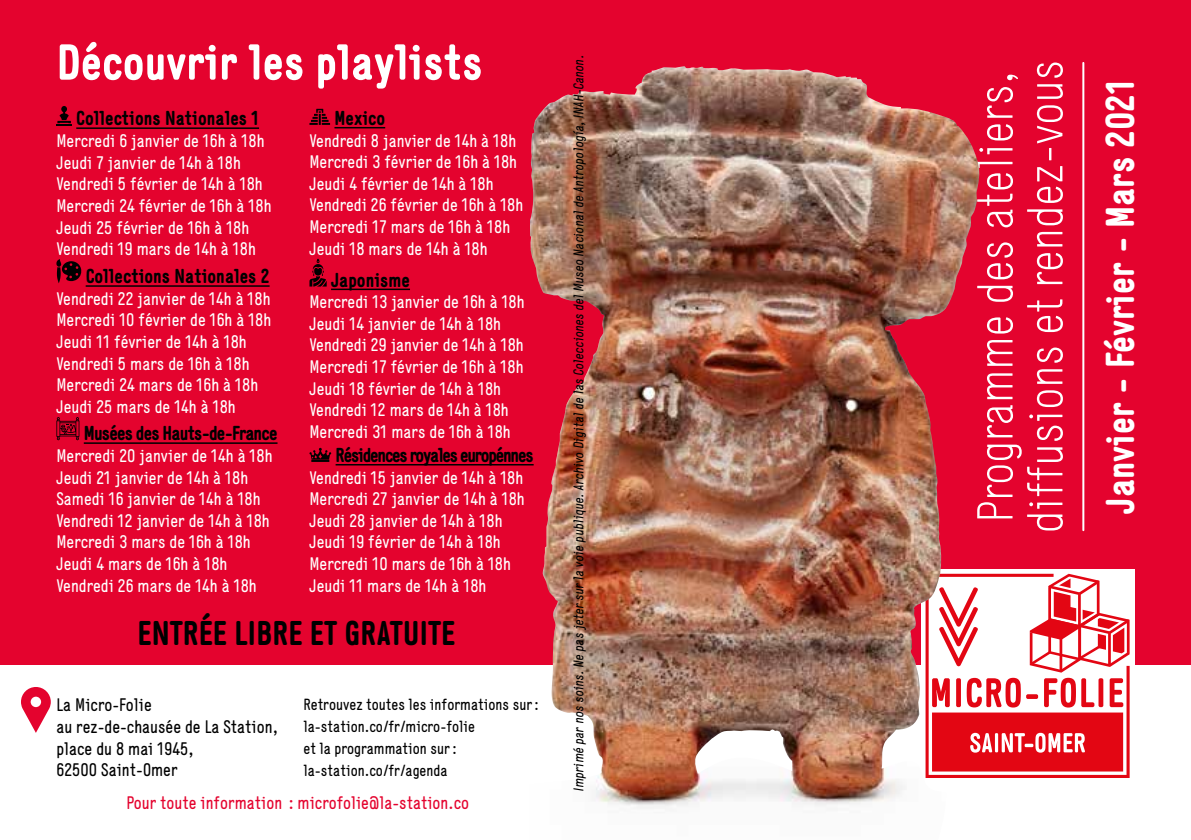
<style>
.page{position:relative;width:1191px;height:840px;background:#fff}
.page>*{position:absolute;margin:0;border:0;box-sizing:border-box;transform-origin:0 0}
.t1{font:300 50px/50px "Generika";color:#fff}
.t2{font:700 50px "Generika";color:#fff}
.t3{font:700 40px "Generika";color:#fff}
.t4{font:700 34px "Generika";color:#000}
.t5{font:700 20px "Generika";color:#000}
.t6{font:700 20px "Generika";letter-spacing:-.06em;color:#000}
.t7{font:700 20px "Generika";letter-spacing:-.04em;color:#000}
.t8{font:18px/21.6px "Generika";color:#fff}
.t9{font:18px/21.6px "Generika";color:#000}
.t10{font:18px "Generika";color:#e4032e}
.t11{font:16px/22px "Generika";color:#000}
.t12{font:italic 14px "Generika";color:#000}
</style>
<div class="page">
<div style="left:0;top:0;width:1191px;height:663px;background:#e4032e"></div>
<hr style="left:1082px;top:63px;width:2px;height:467px;background:#fff">
<svg style="left:946px;top:569px;width:188px;height:209px;fill:#fff"></svg>
<svg style="left:946px;top:771px;width:183px;height:6px"></svg>
<svg style="left:946px;top:573px;width:183px;height:198px"></svg>
<img style="left:529px;top:66px;width:417px;height:743px">
<svg style="left:21px;top:687px;width:30px;height:45px"></svg>
<hr style="left:76px;top:127px;width:183px;height:2px;background:#000">
<hr style="left:86px;top:285px;width:184px;height:1px;background:#000">
<hr style="left:84px;top:442px;width:193px;height:1px;background:#000">
<svg style="left:56px;top:106px;width:16px;height:19px"></svg>
<svg style="left:56px;top:259px;width:26px;height:24px"></svg>
<svg style="left:56px;top:417px;width:23px;height:23px"></svg>
<hr style="left:334px;top:127px;width:51px;height:1px;background:#000">
<hr style="left:331px;top:288px;width:79px;height:2px;background:#000">
<hr style="left:335px;top:463px;width:198px;height:2px;background:#000">
<svg style="left:309px;top:109px;width:21px;height:16px"></svg>
<svg style="left:309px;top:258px;width:18px;height:28px"></svg>
<svg style="left:309px;top:447px;width:22px;height:14px"></svg>
<h1 class="t2" style="left:57px;top:32px;width:427px">Découvrir les playlists</h1>
<p class="t5" style="left:76px;top:106px;width:184px">Collections Nationales 1</p>
<p class="t8" style="left:56px;top:130px;width:217px">Mercredi 6 janvier de 16h à 18h<br>Jeudi 7 janvier de 14h à 18h<br>Vendredi 5 février de 14h à 18h<br>Mercredi 24 février de 16h à 18h<br>Jeudi 25 février de 16h à 18h<br>Vendredi 19 mars de 14h à 18h</p>
<p class="t5" style="left:86px;top:264px;width:185px">Collections Nationales 2</p>
<p class="t8" style="left:56px;top:287px;width:216px">Vendredi 22 janvier de 14h à 18h<br>Mercredi 10 février de 16h à 18h<br>Jeudi 11 février de 14h à 18h<br>Vendredi 5 mars de 16h à 18h<br>Mercredi 24 mars de 16h à 18h<br>Jeudi 25 mars de 14h à 18h</p>
<p class="t7" style="left:84px;top:421px;width:195px">Musées des Hauts-de-France</p>
<p class="t8" style="left:56px;top:444px;width:218px">Mercredi 20 janvier de 14h à 18h<br>Jeudi 21 janvier de 14h à 18h<br>Samedi 16 janvier de 14h à 18h<br>Vendredi 12 janvier de 14h à 18h<br>Mercredi 3 mars de 16h à 18h<br>Jeudi 4 mars de 16h à 18h<br>Vendredi 26 mars de 14h à 18h</p>
<p class="t5" style="left:334px;top:106px;width:52px">Mexico</p>
<p class="t8" style="left:309px;top:129px;width:215px">Vendredi 8 janvier de 14h à 18h<br>Mercredi 3 février de 16h à 18h<br>Jeudi 4 février de 14h à 18h<br>Vendredi 26 février de 16h à 18h<br>Mercredi 17 mars de 16h à 18h<br>Jeudi 18 mars de 14h à 18h</p>
<p class="t5" style="left:331px;top:267px;width:80px">Japonisme</p>
<p class="t8" style="left:309px;top:291px;width:217px">Mercredi 13 janvier de 16h à 18h<br>Jeudi 14 janvier de 14h à 18h<br>Vendredi 29 janvier de 14h à 18h<br>Mercredi 17 février de 16h à 18h<br>Jeudi 18 février de 14h à 18h<br>Vendredi 12 mars de 14h à 18h<br>Mercredi 31 mars de 16h à 18h</p>
<p class="t6" style="left:335px;top:443px;width:199px">Résidences royales europénnes</p>
<p class="t8" style="left:309px;top:466px;width:217px">Vendredi 15 janvier de 14h à 18h<br>Mercredi 27 janvier de 14h à 18h<br>Jeudi 28 janvier de 14h à 18h<br>Jeudi 19 février de 14h à 18h<br>Mercredi 10 mars de 16h à 18h<br>Jeudi 11 mars de 14h à 18h</p>
<h3 class="t4" style="left:138px;top:612px;width:319px">ENTRÉE LIBRE ET GRATUITE</h3>
<p class="t9" style="left:56px;top:693px;width:223px">La Micro-Folie<br>au rez-de-chausée de La Station, place du 8 mai 1945,<br>62500 Saint-Omer</p>
<p class="t11" style="left:303px;top:692px;width:237px">Retrouvez toutes les informations sur: la-station.co/fr/micro-folie<br>et la programmation sur: la-station.co/fr/agenda</p>
<p class="t10" style="left:126px;top:791px;width:344px">Pour toute information : microfolie@la-station.co</p>
<p class="t12" style="left:570px;top:791px;width:737px;rotate:-90deg">Imprimé par nos soins. Ne pas jeter sur la voie publique. Archivo Digital de las Colecciones del Museo Nacional de Antropología, INAH-Canon.</p>
<h1 class="t1" style="left:969px;top:533px;width:474px;rotate:-90deg">Programme des ateliers, diffusions et rendez-vous</h1>
<h2 class="t3" style="left:1096px;top:513px;width:436px;rotate:-90deg">Janvier - Février - Mars 2021</h2>
</div>
